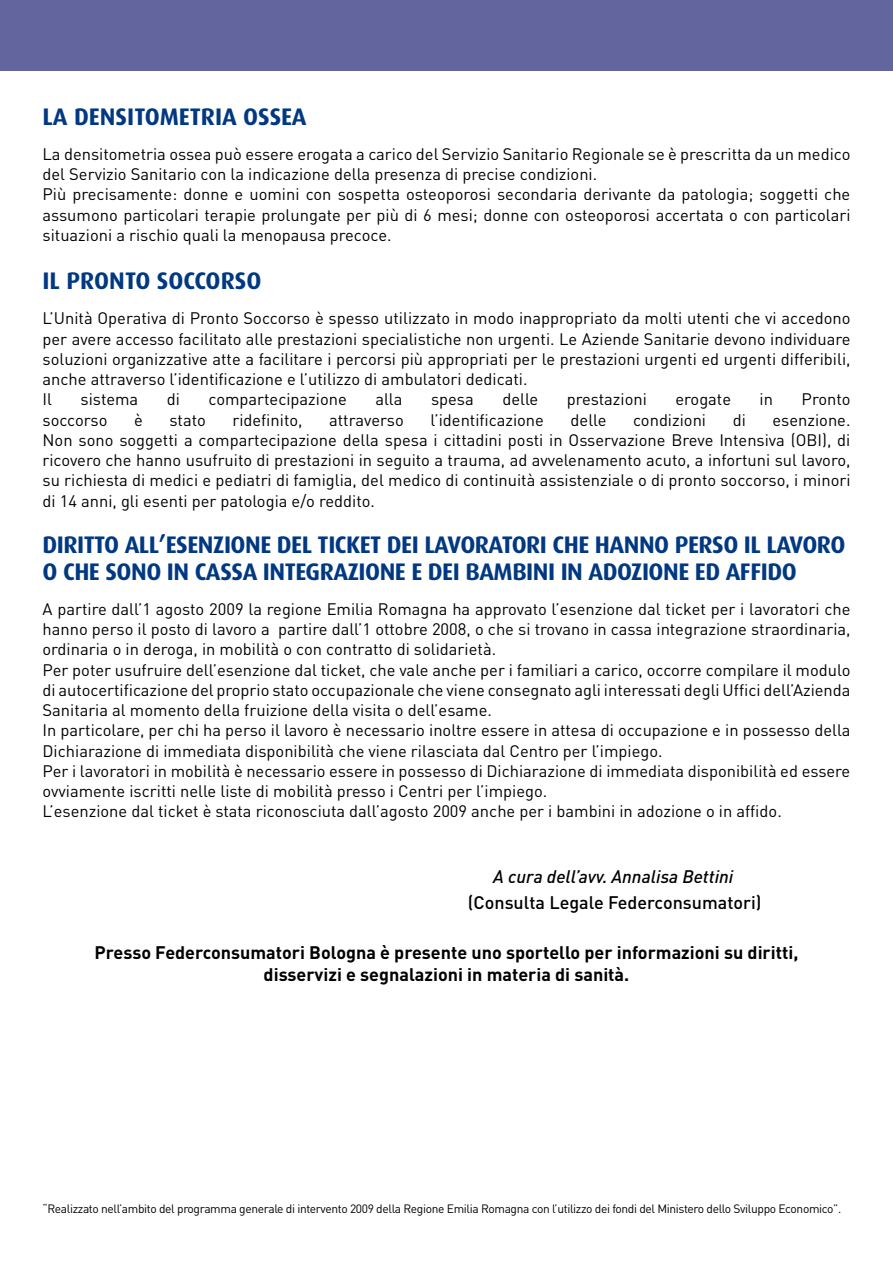
<style>
.page{position:relative;width:893px;height:1263px;background:#fff}
.page>*{position:absolute;margin:0;border:0;box-sizing:border-box;transform-origin:0 0}
.t1{font:700 24px/26.4px "Dax";letter-spacing:-.02em;color:#003882}
.t2{font:700 24px "Dax";color:#003882}
.t3{font:700 18px/21.6px "DIN";color:#000;text-align:center}
.t4{font:500 18px "DIN";color:#000}
.t5{font:italic 500 18px "DIN";color:#000}
.t6{font:16.5px/20.2px "DIN";color:#000}
.t7{font:12px "DIN";letter-spacing:-.03em;color:#000}
</style>
<div class="page">
<div style="left:0;top:0;width:893px;height:70px;background:#63659f"></div>
<h1 class="t2" style="left:43px;top:103px;width:264px">LA DENSITOMETRIA OSSEA</h1>
<p class="t6" style="left:43px;top:144px;width:809px">La densitometria ossea può essere erogata a carico del Servizio Sanitario Regionale se è prescritta da un medico del Servizio Sanitario con la indicazione della presenza di precise condizioni.<br>Più precisamente: donne e uomini con sospetta osteoporosi secondaria derivante da patologia; soggetti che assumono particolari terapie prolungate per più di 6 mesi; donne con osteoporosi accertata o con particolari situazioni a rischio quali la menopausa precoce.</p>
<h1 class="t2" style="left:43px;top:267px;width:220px">IL PRONTO SOCCORSO</h1>
<p class="t6" style="left:43px;top:308px;width:809px">L’Unità Operativa di Pronto Soccorso è spesso utilizzato in modo inappropriato da molti utenti che vi accedono per avere accesso facilitato alle prestazioni specialistiche non urgenti. Le Aziende Sanitarie devono individuare soluzioni organizzative atte a facilitare i percorsi più appropriati per le prestazioni urgenti ed urgenti differibili, anche attraverso l’identificazione e l’utilizzo di ambulatori dedicati.<br>Il</p>
<p class="t6" style="left:81px;top:389px;width:59px">sistema</p>
<p class="t6" style="left:167px;top:389px;width:15px">di</p>
<p class="t6" style="left:209px;top:389px;width:140px">compartecipazione</p>
<p class="t6" style="left:375px;top:389px;width:29px">alla</p>
<p class="t6" style="left:431px;top:389px;width:44px">spesa</p>
<p class="t6" style="left:502px;top:389px;width:37px">delle</p>
<p class="t6" style="left:567px;top:389px;width:82px">prestazioni</p>
<p class="t6" style="left:675px;top:389px;width:57px">erogate</p>
<p class="t6" style="left:760px;top:389px;width:15px">in</p>
<p class="t6" style="left:802px;top:389px;width:50px">Pronto</p>
<p class="t6" style="left:43px;top:409px;width:67px">soccorso</p>
<p class="t6" style="left:134px;top:409px;width:10px">è</p>
<p class="t6" style="left:170px;top:409px;width:38px">stato</p>
<p class="t6" style="left:232px;top:409px;width:72px">ridefinito,</p>
<p class="t6" style="left:329px;top:409px;width:76px">attraverso</p>
<p class="t6" style="left:430px;top:409px;width:115px">l’identificazione</p>
<p class="t6" style="left:571px;top:409px;width:37px">delle</p>
<p class="t6" style="left:633px;top:409px;width:74px">condizioni</p>
<p class="t6" style="left:733px;top:409px;width:15px">di</p>
<p class="t6" style="left:43px;top:409px;width:809px;text-align:justify;text-indent:730px">esenzione.<br>Non sono soggetti a compartecipazione della spesa i cittadini posti in Osservazione Breve Intensiva (OBI), di ricovero che hanno usufruito di prestazioni in seguito a trauma, ad avvelenamento acuto, a infortuni sul lavoro, su richiesta di medici e pediatri di famiglia, del medico di continuità assistenziale o di pronto soccorso, i minori di 14 anni, gli esenti per patologia e/o reddito.</p>
<h1 class="t1" style="left:43px;top:532px;width:804px">DIRITTO ALL’ESENZIONE DEL TICKET DEI LAVORATORI CHE HANNO PERSO IL LAVORO<br>O CHE SONO IN CASSA INTEGRAZIONE E DEI BAMBINI IN ADOZIONE ED AFFIDO</h1>
<p class="t6" style="left:43px;top:598px;width:810px">A partire dall’1 agosto 2009 la regione Emilia Romagna ha approvato l’esenzione dal ticket per i lavoratori che hanno perso il posto di lavoro a partire dall’1 ottobre 2008, o che si trovano in cassa integrazione straordinaria, ordinaria o in deroga, in mobilità o con contratto di solidarietà.<br>Per poter usufruire dell’esenzione dal ticket, che vale anche per i familiari a carico, occorre compilare il modulo di autocertificazione del proprio stato occupazionale che viene consegnato agli interessati degli Uffici dell’Azienda Sanitaria al momento della fruizione della visita o dell’esame.<br>In particolare, per chi ha perso il lavoro è necessario inoltre essere in attesa di occupazione e in possesso della Dichiarazione di immediata disponibilità che viene rilasciata dal Centro per l’impiego.<br>Per i lavoratori in mobilità è necessario essere in possesso di Dichiarazione di immediata disponibilità ed essere ovviamente iscritti nelle liste di mobilità presso i Centri per l’impiego.<br>L’esenzione dal ticket è stata riconosciuta dall’agosto 2009 anche per i bambini in adozione o in affido.</p>
<p class="t5" style="left:493px;top:865px;width:242px">A cura dell’avv. Annalisa Bettini</p>
<p class="t4" style="left:468px;top:890px;width:295px">(Consulta Legale Federconsumatori)</p>
<p class="t3" style="left:95px;top:941px;width:705px">Presso Federconsumatori Bologna è presente uno sportello per informazioni su diritti, disservizi e segnalazioni in materia di sanità.</p>
<p class="t7" style="left:43px;top:1201px;width:800px">“Realizzato nell’ambito del programma generale di intervento 2009 della Regione Emilia Romagna con l’utilizzo dei fondi del Ministero dello Sviluppo Economico”.</p>
</div>
